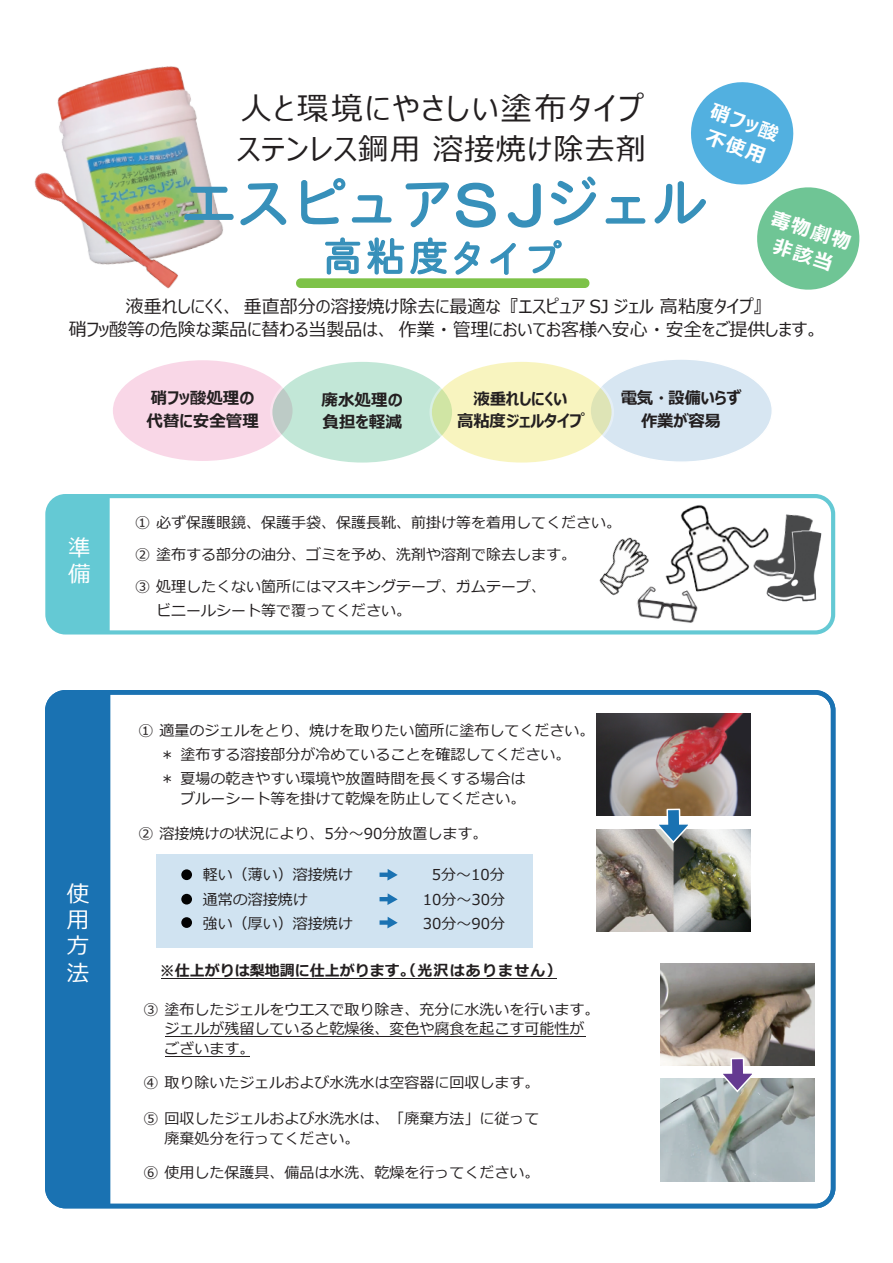
<style>
.page{position:relative;width:893px;height:1263px;background:#fff}
.page>*{position:absolute;margin:0;border:0;box-sizing:border-box;transform-origin:0 0}
.t1{font:60px "TB Chibi R Go Plus K Pro";letter-spacing:-.09em;color:#3790ba}
.t2{font:39px "TB Chibi R Go Plus K Pro";letter-spacing:-.02em;color:#3790ba}
.t3{font:31.5px "Meiryo UI";letter-spacing:.085em;color:#231f20}
.t4{font:30px "Meiryo UI";letter-spacing:.05em;color:#231f20}
.t5{font:22.5px/26.2px "Meiryo UI";color:#fff;text-align:justify}
.t6{font:22.5px/26.2px "Meiryo";color:#fff}
.t7{font:700 19.5px/25.5px "Meiryo UI";color:#fff}
.t8{font:18px/22.5px "Meiryo UI";color:#231f20;text-align:center}
.t9{font:700 16.5px/22.5px "Meiryo UI";letter-spacing:-.02em;color:#231f20;text-align:center}
.t10{font:700 16.5px/22.5px "Meiryo UI";color:#231f20}
.t11{font:15px/19.8px "Meiryo";color:#231f20}
.t12{font:700 15px "Meiryo";color:#231f20}
.t13{font:700 15px "Meiryo";letter-spacing:.08em;color:#231f20}
.s1{font-family:"Seurat Pro N DB";font-size:52.5px}
</style>
<div class="page">
<img style="left:57px;top:66px;width:166px;height:186px">
<div style="left:112px;top:359px;width:182px;height:103px;background:#f9d7e7;border-radius:50%"></div>
<svg style="left:271px;top:361px;width:182px;height:103px;background:#c3e6d7"></svg>
<div style="left:590px;top:359px;width:182px;height:103px;background:#d7e6f2;border-radius:50%"></div>
<svg style="left:431px;top:361px;width:182px;height:103px;background:#f5f2bf"></svg>
<div style="left:45px;top:494px;width:790px;height:140px;border:4px solid #64c9d4;border-radius:18px"></div>
<div style="left:46px;top:495px;width:64px;height:139px;background:#64c9d4"></div>
<img style="left:599px;top:537px;width:44px;height:59px">
<img style="left:643px;top:494px;width:145px;height:98px">
<img style="left:635px;top:585px;width:66px;height:38px">
<img style="left:746px;top:507px;width:67px;height:78px">
<img style="left:752px;top:525px;width:84px;height:84px">
<img style="left:597px;top:829px;width:154px;height:103px">
<img style="left:661px;top:963px;width:154px;height:103px">
<img style="left:661px;top:1079px;width:154px;height:102px">
<img style="left:718px;top:873px;width:40px;height:220px">
<div style="left:45px;top:690px;width:790px;height:518px;border:5px solid #1a72b2;border-radius:18px"></div>
<div style="left:45px;top:690px;width:66px;height:518px;background:#1a72b2"></div>
<div style="left:157px;top:854px;width:376px;height:94px;background:#d0e3f1"></div>
<svg style="left:380px;top:869px;width:18px;height:11px"></svg>
<svg style="left:380px;top:893px;width:18px;height:12px"></svg>
<svg style="left:380px;top:917px;width:18px;height:11px"></svg>
<div style="left:181px;top:869px;width:11px;height:11px;background:#030303;border-radius:50%"></div>
<div style="left:181px;top:894px;width:11px;height:10px;background:#030303;border-radius:50%"></div>
<div style="left:181px;top:917px;width:11px;height:11px;background:#030303;border-radius:50%"></div>
<hr style="left:165px;top:1036px;width:421px;height:1px;background:#231f20">
<hr style="left:165px;top:1056px;width:85px;height:1px;background:#231f20">
<hr style="left:161px;top:978px;width:396px;height:1px;background:#231f20">
<svg style="left:184px;top:183px;width:103px;height:43px"></svg>
<svg style="left:605px;top:197px;width:41px;height:27px"></svg>
<svg style="left:654px;top:82px;width:206px;height:208px"></svg>
<svg style="left:301px;top:176px;width:295px;height:99px"></svg>
<img style="left:597px;top:713px;width:154px;height:103px">
<svg style="left:654px;top:629px;width:40px;height:215px"></svg>
<img style="left:34px;top:167px;width:149px;height:122px">
<div style="left:296px;top:278px;width:293px;height:10px;background:#7dc248;border-radius:5px"></div>
<h3 class="t3" style="left:240px;top:86px;width:404px">人と環境にやさしい塗布タイプ</h3>
<h3 class="t4" style="left:237px;top:129px;width:410px">ステンレス鋼用 溶接焼け除去剤</h3>
<h3 class="t7" style="left:715px;top:100px;width:72px;rotate:20deg">硝フッ酸不使用</h3>
<h1 class="t1" style="left:179px;top:152px;width:532px">エスピュア<span class="s1">S J</span>ジェル</h1>
<h2 class="t2" style="left:323px;top:224px;width:240px">高粘度タイプ</h2>
<p class="t8" style="left:69px;top:296px;width:752px">液垂れしにくく、垂直部分の溶接焼け除去に最適な『エスピュア SJ ジェル 高粘度タイプ』<br>硝フッ酸等の危険な薬品に替わる当製品は、作業・管理においてお客様へ安心・安全をご提供します。</p>
<h3 class="t7" style="left:775px;top:207px;width:84px;text-align:center;rotate:18deg">毒物劇物非該当</h3>
<h3 class="t6" style="left:68px;top:536px;width:23px">準備</h3>
<h3 class="t5" style="left:67px;top:882px;width:24px">使用方法</h3>
<p class="t10" style="left:147px;top:388px;width:114px">硝フッ酸処理の代替に安全管理</p>
<p class="t10" style="left:322px;top:389px;width:83px">廃水処理の負担を軽減</p>
<p class="t9" style="left:621px;top:388px;width:122px">電気・設備いらず作業が容易</p>
<p class="t9" style="left:457px;top:388px;width:128px">液垂れしにくい<br>高粘度ジェルタイプ</p>
<p class="t11" style="left:135px;top:508px;width:487px;line-height:31.8px">① 必ず保護眼鏡、保護手袋、保護長靴、前掛け等を着用してください。<br>② 塗布する部分の油分、ゴミを予め、洗剤や溶剤で除去します。<br>③ 処理したくない箇所にはマスキングテープ、ガムテープ、</p>
<p class="t11" style="left:156px;top:602px;width:257px">ビニールシート等で覆ってください。</p>
<p class="t11" style="left:160px;top:719px;width:436px;line-height:24.3px;text-indent:-21px">① 適量のジェルをとり、焼けを取りたい箇所に塗布してください。＊塗布する溶接部分が冷めていることを確認してください。<br>＊夏場の乾きやすい環境や放置時間を長くする場合は</p>
<p class="t11" style="left:180px;top:789px;width:346px">ブルーシート等を掛けて乾燥を防止してください。</p>
<p class="t11" style="left:139px;top:824px;width:350px">② 溶接焼けの状況により、5分～90分放置します。</p>
<p class="t11" style="left:203px;top:865px;width:151px">軽い（薄い）溶接焼け</p>
<p class="t11" style="left:432px;top:865px;width:75px">5分～10分</p>
<p class="t11" style="left:203px;top:890px;width:106px">通常の溶接焼け</p>
<p class="t11" style="left:423px;top:890px;width:84px">10分～30分</p>
<p class="t11" style="left:203px;top:914px;width:151px">強い（厚い）溶接焼け</p>
<p class="t11" style="left:423px;top:914px;width:84px">30分～90分</p>
<p class="t12" style="left:160px;top:960px;width:256px">※仕上がりは梨地調に仕上がります。</p>
<p class="t13" style="left:401px;top:960px;width:162px">（光沢はありません）</p>
<p class="t11" style="left:164px;top:1000px;width:436px;text-indent:-21px">③ 塗布したジェルをウエスで取り除き、充分に水洗いを行います。ジェルが残留していると乾燥後、変色や腐食を起こす可能性がございます。</p>
<p class="t11" style="left:144px;top:1073px;width:397px">④ 取り除いたジェルおよび水洗水は空容器に回収します。</p>
<p class="t11" style="left:164px;top:1109px;width:376px;text-indent:-21px">⑤ 回収したジェルおよび水洗水は、「廃棄方法」に従って廃棄処分を行ってください。</p>
<p class="t11" style="left:144px;top:1164px;width:397px">⑥ 使用した保護具、備品は水洗、乾燥を行ってください。</p>
</div>
